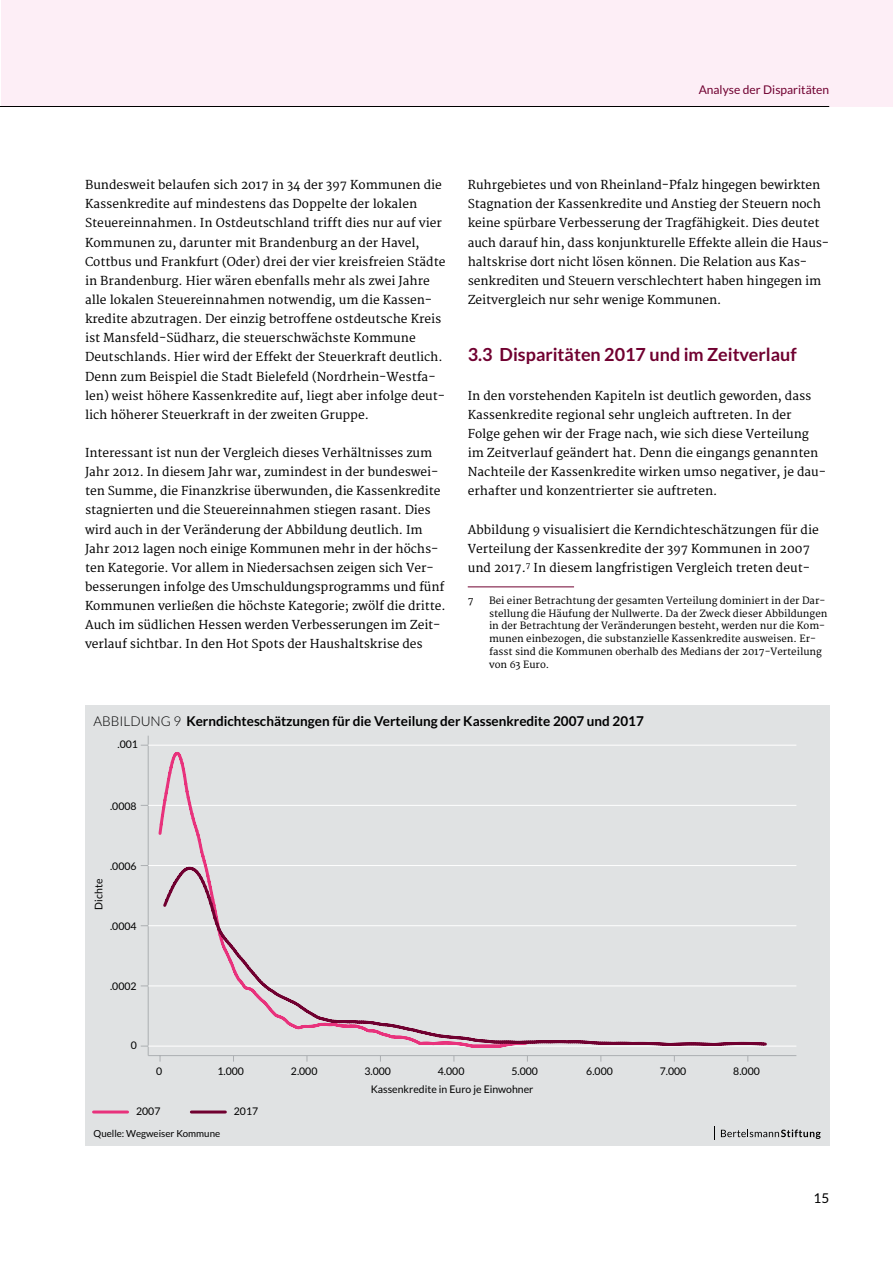
<style>
.page{position:relative;width:893px;height:1263px;background:#fff}
.page>*{position:absolute;margin:0;border:0;box-sizing:border-box;transform-origin:0 0}
.t1{font:700 18px "Lato";color:#700030}
.t2{font:700 13.5px "Lato";color:#000}
.t3{font:13.5px "Lato";color:#000}
.t4{font:12px/19.2px "Merriweather";color:#000}
.t5{font:12px "Lato";color:#700030}
.t6{font:10.5px "Lato";color:#000}
.t7{font:9.75px/12.8px "Merriweather";color:#000}
.t8{font:9.75px "Lato";color:#000}
.s1{font-weight:300}
</style>
<div class="page">
<div style="left:1px;top:0;width:892px;height:106px;background:#fdeef6"></div>
<hr style="left:0;top:106px;width:829px;height:1px;background:#000">
<hr style="left:468px;top:586px;width:106px;height:1px;background:#700030">
<div style="left:85px;top:706px;width:744px;height:440px;background:#e0e2e3"></div>
<svg style="left:714px;top:1127px;width:1px;height:13px"></svg>
<svg style="left:721px;top:1129px;width:100px;height:10px"></svg>
<hr style="left:191px;top:1110px;width:34px;height:3px;background:#700030">
<hr style="left:94px;top:1110px;width:34px;height:3px;background:#e8327c">
<hr style="left:148px;top:736px;width:1px;height:319px;background:#acafb2">
<hr style="left:148px;top:745px;width:648px;height:1px;background:#fff">
<hr style="left:148px;top:805px;width:648px;height:1px;background:#fff">
<hr style="left:148px;top:865px;width:648px;height:1px;background:#fff">
<hr style="left:148px;top:925px;width:648px;height:1px;background:#fff">
<hr style="left:148px;top:985px;width:648px;height:1px;background:#fff">
<hr style="left:148px;top:1046px;width:648px;height:1px;background:#fff">
<svg style="left:157px;top:752px;width:50px;height:235px"></svg>
<svg style="left:402px;top:1045px;width:128px;height:3px"></svg>
<svg style="left:161px;top:865px;width:409px;height:180px"></svg>
<svg style="left:566px;top:1040px;width:199px;height:6px"></svg>
<hr style="left:148px;top:1055px;width:648px;height:1px;background:#acafb2">
<p class="t5" style="left:699px;top:83px;width:132px">Analyse der Disparitäten</p>
<p class="t4" style="left:85px;top:176px;width:362px">Bundesweit belaufen sich 2017 in 34 der 397 Kommunen die Kassenkredite auf mindestens das Doppelte der lokalen Steuereinnahmen. In Ostdeutschland trifft dies nur auf vier Kommunen zu, darunter mit Brandenburg an der Havel, Cottbus und Frankfurt (Oder) drei der vier kreisfreien Städte in Brandenburg. Hier wären ebenfalls mehr als zwei Jahre alle lokalen Steuereinnahmen notwendig, um die Kassen&shy;kredite abzutragen. Der einzig betroffene ostdeutsche Kreis ist Mansfeld-Südharz, die steuerschwächste Kommune Deutschlands. Hier wird der Effekt der Steuerkraft deutlich.<br>Denn zum Beispiel die Stadt Bielefeld (Nordrhein-Westfa&shy;len) weist höhere Kassenkredite auf, liegt aber infolge deut&shy;lich höherer Steuerkraft in der zweiten Gruppe.</p>
<p class="t4" style="left:85px;top:444px;width:362px">Interessant ist nun der Vergleich dieses Verhältnisses zum Jahr 2012. In diesem Jahr war, zumindest in der bundeswei&shy;ten Summe, die Finanzkrise überwunden, die Kassenkredite stagnierten und die Steuereinnahmen stiegen rasant. Dies wird auch in der Veränderung der Abbildung deutlich. Im Jahr 2012 lagen noch einige Kommunen mehr in der höchs&shy;ten Kategorie. Vor allem in Niedersachsen zeigen sich Ver&shy;besserungen infolge des Umschuldungsprogramms und fünf Kommunen verließen die höchste Kategorie; zwölf die dritte.<br>Auch im südlichen Hessen werden Verbesserungen im Zeit&shy;verlauf sichtbar. In den Hot Spots der Haushaltskrise des</p>
<p class="t4" style="left:468px;top:176px;width:363px">Ruhrgebietes und von Rheinland-Pfalz hingegen bewirkten Stagnation der Kassenkredite und Anstieg der Steuern noch keine spürbare Verbesserung der Tragfähigkeit. Dies deutet auch darauf hin, dass konjunkturelle Effekte allein die Haus&shy;haltskrise dort nicht lösen können. Die Relation aus Kas&shy;senkrediten und Steuern verschlechtert haben hingegen im Zeitvergleich nur sehr wenige Kommunen.</p>
<h1 class="t1" style="left:468px;top:345px;width:330px">3.3 Disparitäten 2017 und im Zeitverlauf</h1>
<p class="t4" style="left:468px;top:386px;width:360px">In den vorstehenden Kapiteln ist deutlich geworden, dass Kassenkredite regional sehr ungleich auftreten. In der Folge gehen wir der Frage nach, wie sich diese Verteilung im Zeitverlauf geändert hat. Denn die eingangs genannten Nachteile der Kassenkredite wirken umso negativer, je dau&shy;erhafter und konzentrierter sie auftreten.</p>
<p class="t4" style="left:468px;top:520px;width:353px">Abbildung 9 visualisiert die Kerndichteschätzungen für die<br>Verteilung der Kassenkredite der 397 Kommunen in 2007 und 2017.<sup>7</sup> In diesem langfristigen Vergleich treten deut-</p>
<p class="t7" style="left:468px;top:594px;width:7px">7</p>
<p class="t7" style="left:489px;top:594px;width:340px">Bei einer Betrachtung der gesamten Verteilung dominiert in der Dar&shy;stellung die Häufung der Nullwerte. Da der Zweck dieser Abbildungen in der Betrachtung der Veränderungen besteht, werden nur die Kom&shy;munen einbezogen, die substanzielle Kassenkredite ausweisen. Er&shy;fasst sind die Kommunen oberhalb des Medians der 2017-Verteilung von 63 Euro.</p>
<p class="t2" style="left:94px;top:713px;width:552px"><span class="s1">ABBILDUNG 9</span> Kerndichteschätzungen für die Verteilung der Kassenkredite 2007 und 2017</p>
<p class="t6" style="left:118px;top:739px;width:22px">.001</p>
<p class="t6" style="left:110px;top:800px;width:28px">.0008</p>
<p class="t6" style="left:110px;top:860px;width:28px">.0006</p>
<p class="t6" style="left:93px;top:910px;width:32px;rotate:-90deg">Dichte</p>
<p class="t6" style="left:110px;top:920px;width:28px">.0004</p>
<p class="t6" style="left:110px;top:980px;width:28px">.0002</p>
<p class="t6" style="left:131px;top:1040px;width:8px">0</p>
<p class="t6" style="left:156px;top:1065px;width:8px">0</p>
<p class="t6" style="left:217px;top:1065px;width:28px">1.000</p>
<p class="t6" style="left:291px;top:1065px;width:28px">2.000</p>
<p class="t6" style="left:364px;top:1065px;width:28px">3.000</p>
<p class="t6" style="left:438px;top:1065px;width:28px">4.000</p>
<p class="t6" style="left:511px;top:1065px;width:28px">5.000</p>
<p class="t6" style="left:586px;top:1065px;width:28px">6.000</p>
<p class="t6" style="left:660px;top:1065px;width:28px">7.000</p>
<p class="t6" style="left:733px;top:1065px;width:28px">8.000</p>
<p class="t6" style="left:371px;top:1083px;width:164px">Kassenkredite in Euro je Einwohner</p>
<p class="t6" style="left:136px;top:1105px;width:26px">2007</p>
<p class="t6" style="left:234px;top:1105px;width:26px">2017</p>
<p class="t8" style="left:94px;top:1128px;width:128px">Quelle: Wegweiser Kommune</p>
<p class="t3" style="left:813px;top:1191px;width:17px">15</p>
</div>
